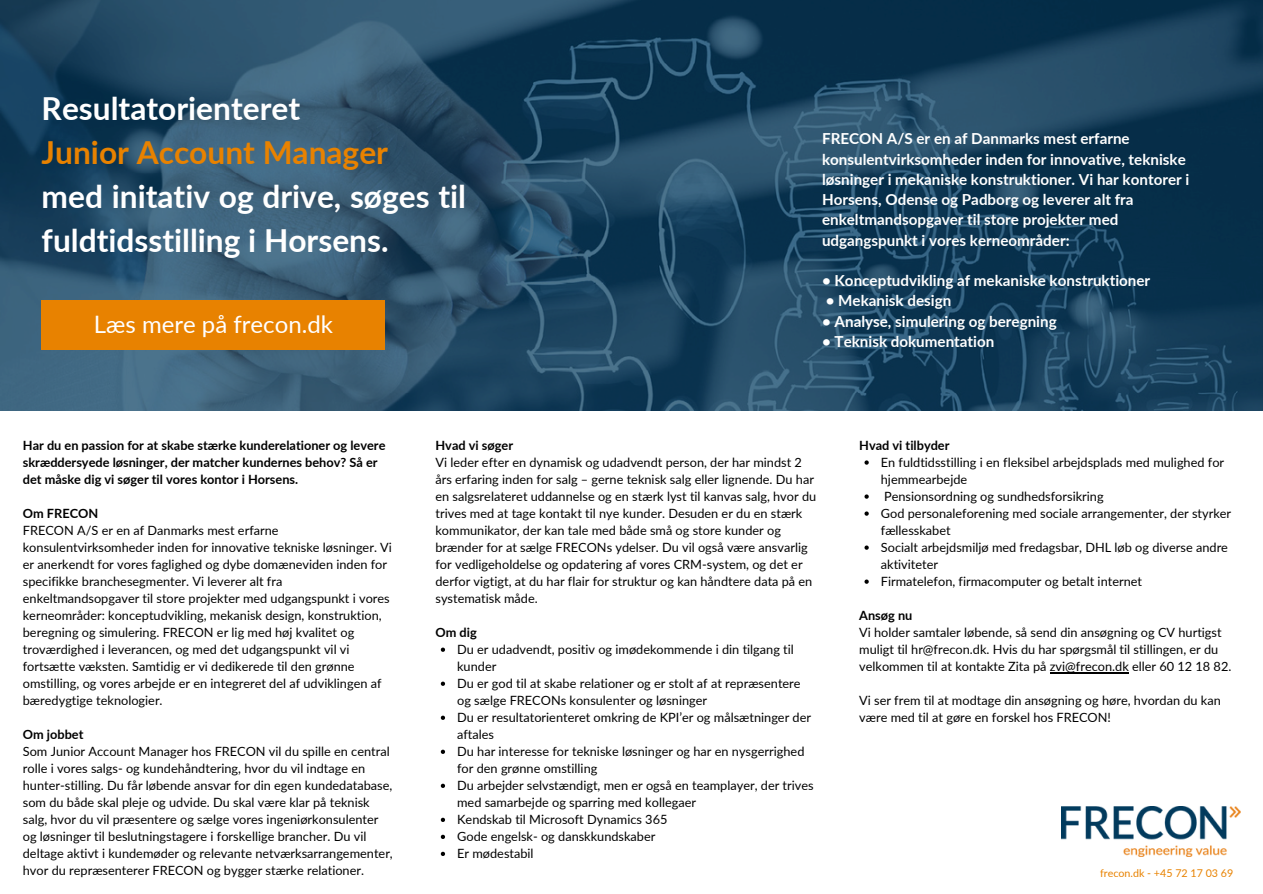
<style>
.page{position:relative;width:1263px;height:894px;background:#fff}
.page>*{position:absolute;margin:0;border:0;box-sizing:border-box;transform-origin:0 0}
.t1{font:700 31.65px/43.8px "Lato";color:#fff}
.t2{font:24px "Lato";color:#fff}
.t3{font:700 15.15px/20.2px "Lato";color:#fff}
.t4{font:12.75px/17px "Lato";color:#000}
.t5{font:700 12.75px/17px "Lato";color:#000}
.t6{font:10.65px "Lato";color:#e88200}
.s1{color:#e88200}
.s2{font-weight:700}
</style>
<div class="page">
<svg style="left:0;top:0;width:1263px;height:410px;background:#204762"></svg>
<img style="left:1062px;top:806px;width:178px;height:50px">
<div style="left:42px;top:301px;width:343px;height:49px;background:#e88200"></div>
<svg style="left:441px;top:647px;width:4px;height:4px"></svg>
<svg style="left:441px;top:681px;width:4px;height:4px"></svg>
<svg style="left:441px;top:715px;width:4px;height:4px"></svg>
<svg style="left:441px;top:749px;width:4px;height:4px"></svg>
<svg style="left:441px;top:783px;width:4px;height:4px"></svg>
<svg style="left:441px;top:817px;width:4px;height:4px"></svg>
<svg style="left:441px;top:834px;width:4px;height:4px"></svg>
<svg style="left:441px;top:851px;width:4px;height:4px"></svg>
<svg style="left:864px;top:460px;width:5px;height:4px"></svg>
<svg style="left:864px;top:494px;width:5px;height:4px"></svg>
<svg style="left:864px;top:511px;width:5px;height:4px"></svg>
<svg style="left:864px;top:545px;width:5px;height:4px"></svg>
<svg style="left:864px;top:579px;width:5px;height:4px"></svg>
<hr style="left:1050px;top:671px;width:79px;height:2px;background:#000">
<p class="t1" style="left:42px;top:86px;width:426px">Resultatorienteret<br><span class="s1">Junior Account Manager<br></span>med initativ og drive, søges til fuldtidsstilling i Horsens.</p>
<h2 class="t2" style="left:94px;top:309px;width:241px">Læs mere på frecon.dk</h2>
<h5 class="t3" style="left:822px;top:128px;width:369px">FRECON A/S er en af Danmarks mest erfarne konsulentvirksomheder inden for innovative, tekniske løsninger i mekaniske konstruktioner. Vi har kontorer i Horsens, Odense og Padborg og leverer alt fra enkeltmandsopgaver til store projekter med udgangspunkt i vores kerneområder:</h5>
<h5 class="t3" style="left:822px;top:270px;width:330px">• Konceptudvikling af mekaniske konstruktioner</h5>
<h5 class="t3" style="left:826px;top:290px;width:127px">• Mekanisk design</h5>
<h5 class="t3" style="left:822px;top:310px;width:236px">• Analyse, simulering og beregning</h5>
<h5 class="t3" style="left:822px;top:331px;width:174px">• Teknisk dokumentation</h5>
<h3 class="t5" style="left:23px;top:436px;width:364px">Har du en passion for at skabe stærke kunderelationer og levere skræddersyede løsninger, der matcher kundernes behov? Så er det måske dig vi søger til vores kontor i Horsens.</h3>
<h3 class="t4" style="left:23px;top:504px;width:371px"><span class="s2">Om FRECON<br></span>FRECON A/S er en af Danmarks mest erfarne konsulentvirksomheder inden for innovative tekniske løsninger. Vi er anerkendt for vores faglighed og dybe domæneviden inden for specifikke branchesegmenter. Vi leverer alt fra enkeltmandsopgaver til store projekter med udgangspunkt i vores kerneområder: konceptudvikling, mekanisk design, konstruktion, beregning og simulering. FRECON er lig med høj kvalitet og troværdighed i leverancen, og med det udgangspunkt vil vi fortsætte væksten. Samtidig er vi dedikerede til den grønne omstilling, og vores arbejde er en integreret del af udviklingen af bæredygtige teknologier.</h3>
<h4 class="t4" style="left:23px;top:725px;width:371px"><span class="s2">Om jobbet<br></span>Som Junior Account Manager hos FRECON vil du spille en central rolle i vores salgs- og kundehåndtering, hvor du vil indtage en hunter-stilling. Du får løbende ansvar for din egen kundedatabase, som du både skal pleje og udvide. Du skal være klar på teknisk salg, hvor du vil præsentere og sælge vores ingeniørkonsulenter og løsninger til beslutningstagere i forskellige brancher. Du vil deltage aktivt i kundemøder og relevante netværksarrangementer, hvor du repræsenterer FRECON og bygger stærke relationer.</h4>
<h5 class="t4" style="left:435px;top:436px;width:382px"><span class="s2">Hvad vi søger<br></span>Vi leder efter en dynamisk og udadvendt person, der har mindst 2 års erfaring inden for salg – gerne teknisk salg eller lignende. Du har en salgsrelateret uddannelse og en stærk lyst til kanvas salg, hvor du trives med at tage kontakt til nye kunder. Desuden er du en stærk kommunikator, der kan tale med både små og store kunder og brænder for at sælge FRECONs ydelser. Du vil også være ansvarlig for vedligeholdelse og opdatering af vores CRM-system, og det er derfor vigtigt, at du har flair for struktur og kan håndtere data på en systematisk måde.</h5>
<h5 class="t5" style="left:435px;top:623px;width:43px">Om dig</h5>
<h5 class="t4" style="left:457px;top:640px;width:338px">Du er udadvendt, positiv og imødekommende i din tilgang til kunder</h5>
<h4 class="t4" style="left:457px;top:674px;width:345px">Du er god til at skabe relationer og er stolt af at repræsentere og sælge FRECONs konsulenter og løsninger</h4>
<p class="t4" style="left:457px;top:708px;width:355px">Du er resultatorienteret omkring de KPI’er og målsætninger der aftales</p>
<p class="t4" style="left:457px;top:742px;width:349px">Du har interesse for tekniske løsninger og har en nysgerrighed for den grønne omstilling</p>
<p class="t4" style="left:457px;top:776px;width:358px">Du arbejder selvstændigt, men er også en teamplayer, der trives med samarbejde og sparring med kollegaer</p>
<p class="t4" style="left:457px;top:810px;width:212px">Kendskab til Microsoft Dynamics 365</p>
<p class="t4" style="left:457px;top:827px;width:200px">Gode engelsk- og danskkundskaber</p>
<p class="t4" style="left:457px;top:844px;width:78px">Er mødestabil</p>
<p class="t5" style="left:859px;top:436px;width:92px">Hvad vi tilbyder</p>
<p class="t4" style="left:881px;top:453px;width:345px">En fuldtidsstilling i en fleksibel arbejdsplads med mulighed for hjemmearbejde</p>
<h4 class="t4" style="left:884px;top:487px;width:221px">Pensionsordning og sundhedsforsikring</h4>
<p class="t4" style="left:881px;top:504px;width:352px">God personaleforening med sociale arrangementer, der styrker fællesskabet</p>
<p class="t4" style="left:881px;top:538px;width:349px">Socialt arbejdsmiljø med fredagsbar, DHL løb og diverse andre aktiviteter</p>
<p class="t4" style="left:881px;top:572px;width:263px">Firmatelefon, firmacomputer og betalt internet</p>
<p class="t4" style="left:859px;top:606px;width:374px"><span class="s2">Ansøg nu<br></span>Vi holder samtaler løbende, så send din ansøgning og CV hurtigst muligt til hr@frecon.dk. Hvis du har spørgsmål til stillingen, er du velkommen til at kontakte Zita på zvi@frecon.dk eller 60 12 18 82.</p>
<p class="t4" style="left:859px;top:691px;width:363px">Vi ser frem til at modtage din ansøgning og høre, hvordan du kan være med til at gøre en forskel hos FRECON!</p>
<p class="t6" style="left:1100px;top:866px;width:135px">frecon.dk - +45 72 17 03 69</p>
</div>
